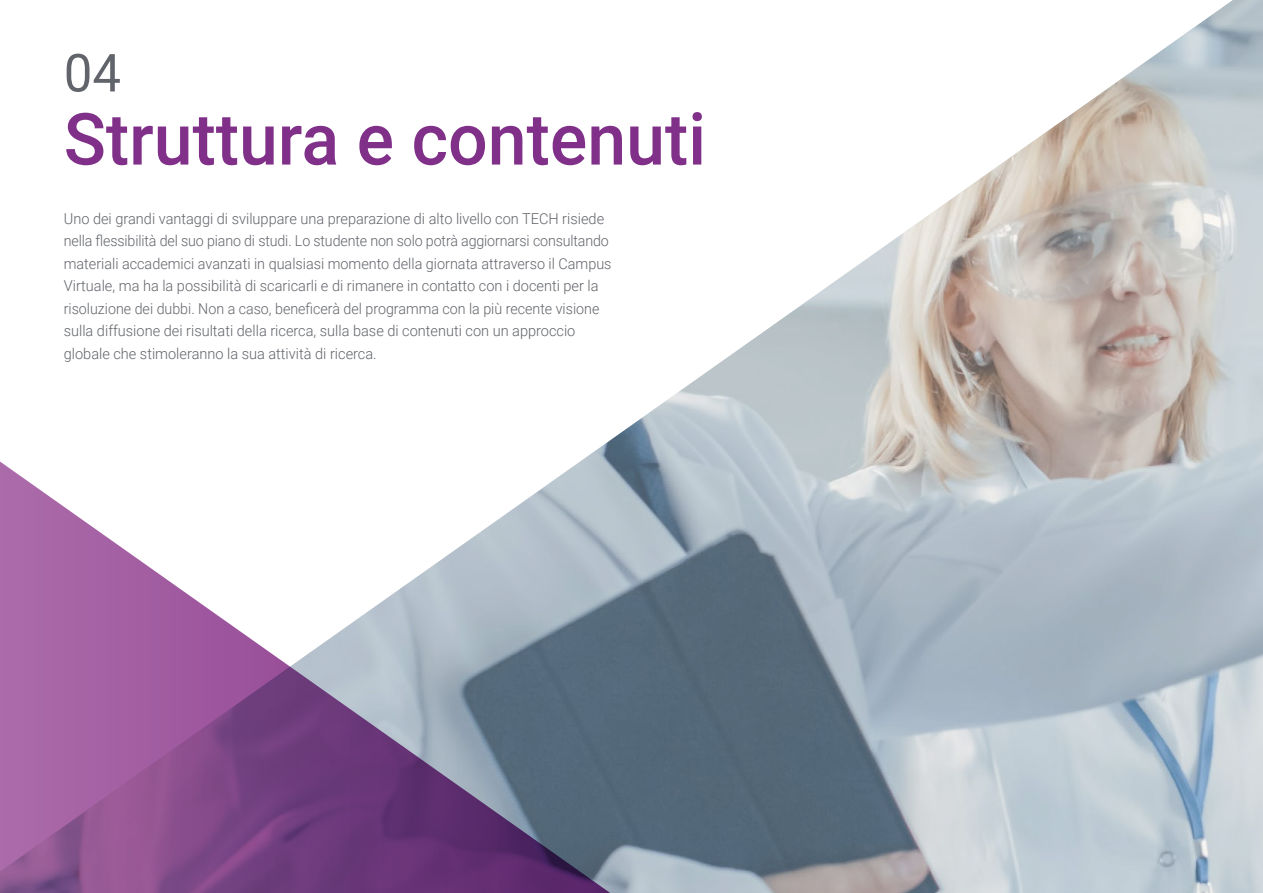
<style>
.page{position:relative;width:1263px;height:893px;background:#fff}
.page>*{position:absolute;margin:0;border:0;box-sizing:border-box;transform-origin:0 0}
.t1{font:500 72px "Roboto";color:#813089}
.t2{font:52.5px "Roboto";color:#61646a}
.t3{font:300 15px/22.5px "Roboto";color:#61646a}
</style>
<div class="page">
<img style="left:602px;top:0;width:661px;height:893px">
<svg style="left:0;top:446px;width:640px;height:447px"></svg>
<h2 class="t2" style="left:64px;top:36px;width:59px">04</h2>
<h1 class="t1" style="left:64px;top:89px;width:644px">Struttura e contenuti</h1>
<p class="t3" style="left:64px;top:207px;width:549px">Uno dei grandi vantaggi di sviluppare una preparazione di alto livello con TECH risiede nella flessibilità del suo piano di studi. Lo studente non solo potrà aggiornarsi consultando materiali accademici avanzati in qualsiasi momento della giornata attraverso il Campus Virtuale, ma ha la possibilità di scaricarli e di rimanere in contatto con i docenti per la risoluzione dei dubbi. Non a caso, beneficerà del programma con la più recente visione sulla diffusione dei risultati della ricerca, sulla base di contenuti con un approccio globale che stimoleranno la sua attività di ricerca.</p>
</div>
